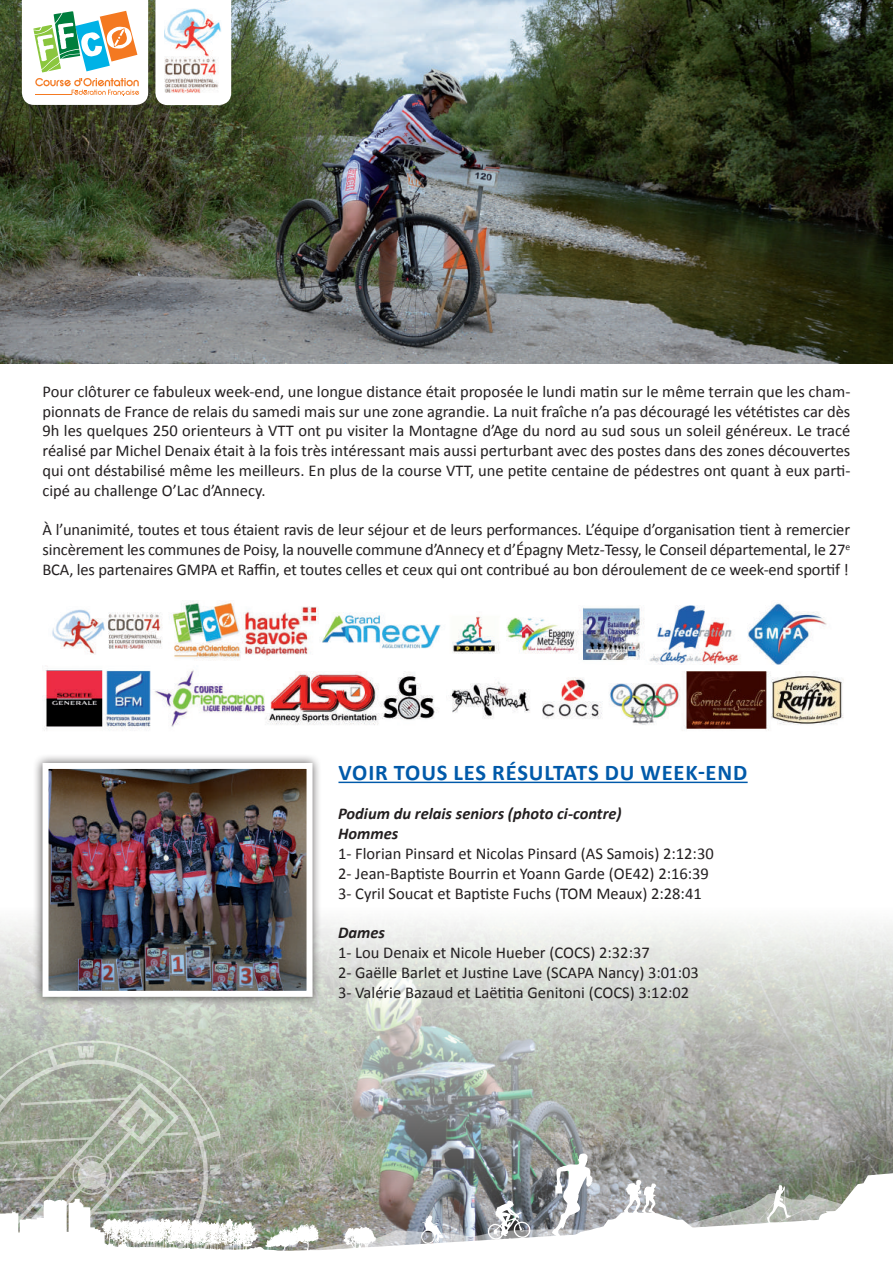
<style>
.page{position:relative;width:893px;height:1263px;background:#fff}
.page>*{position:absolute;margin:0;border:0;box-sizing:border-box;transform-origin:0 0}
.t1{font:700 22.5px "Calibri";letter-spacing:.04em;color:#015aaa}
.t2{font:16.5px/19.8px "Calibri";color:#231f20;text-align:justify}
.t3{font:italic 700 16.5px/19.8px "Calibri";color:#231f20}
</style>
<div class="page">
<img style="left:0;top:922px;width:893px;height:123px">
<img style="left:0;top:0;width:893px;height:364px">
<svg style="left:22px;top:0;width:126px;height:105px"></svg>
<svg style="left:155px;top:0;width:76px;height:105px"></svg>
<img style="left:165px;top:9px;width:57px;height:85px">
<div style="left:33px;top:753px;width:289px;height:253px;background:#231f20;opacity:.75"></div>
<img style="left:50px;top:770px;width:256px;height:220px">
<div style="left:43px;top:763px;width:270px;height:234px;border:6px solid #fff"></div>
<hr style="left:338px;top:782px;width:410px;height:1px;background:#015aaa">
<img style="left:44px;top:600px;width:800px;height:131px">
<svg style="left:0;top:1040px;width:220px;height:5px"></svg>
<img style="left:0;top:1045px;width:893px;height:206px">
<p class="t2" style="left:42px;top:381px;width:809px">Pour clôturer ce fabuleux week-end, une longue distance était proposée le lundi matin sur le même terrain que les cham&shy;pionnats de France de relais du samedi mais sur une zone agrandie. La nuit fraîche n’a pas découragé les vététistes car dès 9h les quelques 250 orienteurs à VTT ont pu visiter la Montagne d’Age du nord au sud sous un soleil généreux. Le tracé réalisé par Michel Denaix était à la fois très intéressant mais aussi perturbant avec des postes dans des zones découvertes qui ont déstabilisé même les meilleurs. En plus de la course VTT, une petite centaine de pédestres ont quant à eux parti&shy;cipé au challenge O’Lac d’Annecy.</p>
<p class="t2" style="left:42px;top:520px;width:809px">À l’unanimité, toutes et tous étaient ravis de leur séjour et de leurs performances. L’équipe d’organisation tient à remercier sincèrement les communes de Poisy, la nouvelle commune d’Annecy et d’Épagny Metz-Tessy, le Conseil départemental, le 27<sup>e </sup>BCA, les partenaires GMPA et Raffin, et toutes celles et ceux qui ont contribué au bon déroulement de ce week-end sportif !</p>
<h1 class="t1" style="left:338px;top:758px;width:410px">VOIR TOUS LES RÉSULTATS DU WEEK-END</h1>
<p class="t3" style="left:338px;top:804px;width:285px">Podium du relais seniors (photo ci-contre)<br>Hommes</p>
<p class="t2" style="left:338px;top:844px;width:377px;text-align:left">1- Florian Pinsard et Nicolas Pinsard (AS Samois) 2:12:30<br>2- Jean-Baptiste Bourrin et Yoann Garde (OE42) 2:16:39<br>3- Cyril Soucat et Baptiste Fuchs (TOM Meaux) 2:28:41</p>
<p class="t3" style="left:338px;top:923px;width:48px">Dames</p>
<p class="t2" style="left:338px;top:943px;width:362px;text-align:left">1- Lou Denaix et Nicole Hueber (COCS) 2:32:37<br>2- Gaëlle Barlet et Justine Lave (SCAPA Nancy) 3:01:03<br>3- Valérie Bazaud et Laëtitia Genitoni (COCS) 3:12:02</p>
</div>
